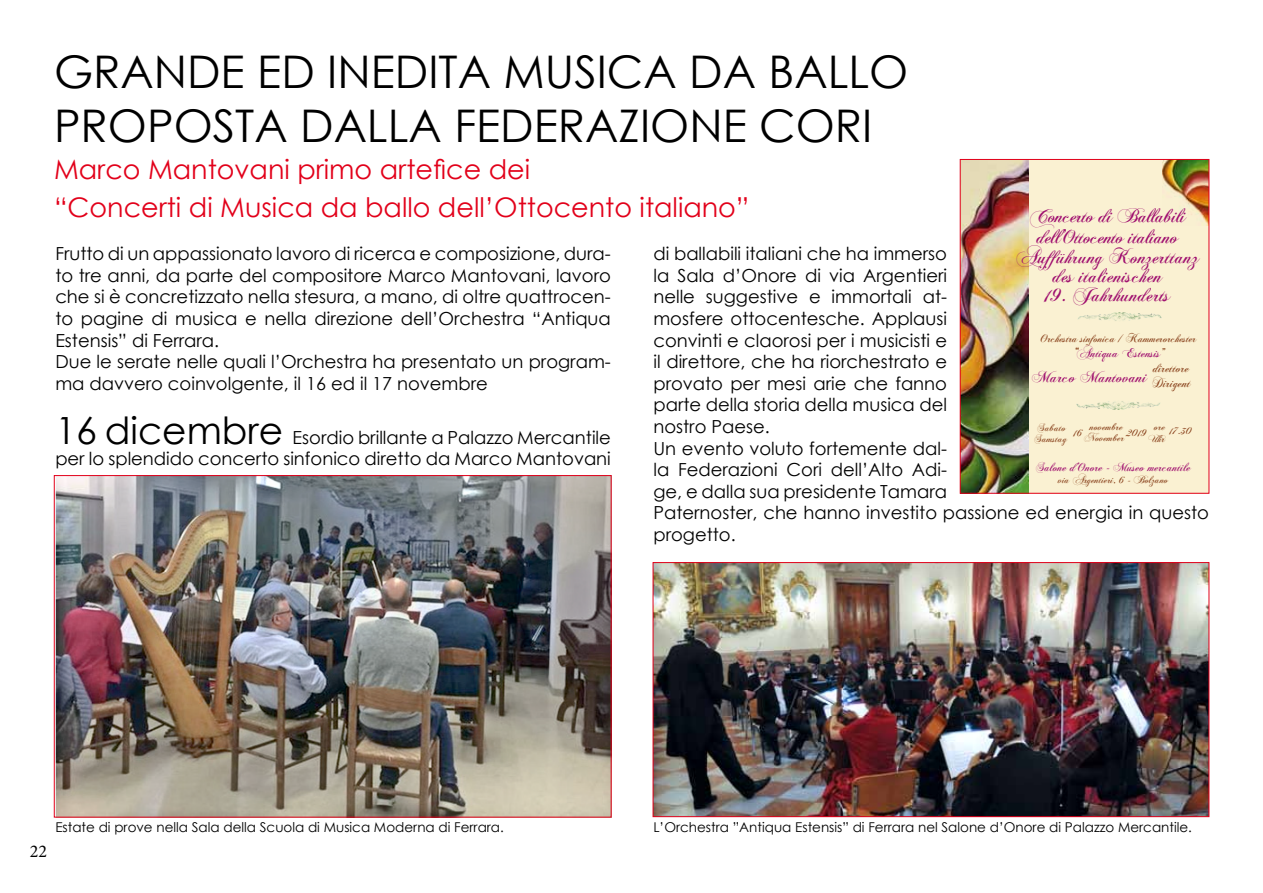
<style>
.page{position:relative;width:1263px;height:893px;background:#fff}
.page>*{position:absolute;margin:0;border:0;box-sizing:border-box;transform-origin:0 0}
.t1{font:45px/54px "Century Gothic";color:#000}
.t2{font:27px/37.5px "Century Gothic";color:#e2001a}
.t3{font:21px/21px "Chopin Script";letter-spacing:-.025em;color:#9f0e70;text-align:center}
.t4{font:21px "Chopin Script";color:#9f0e70}
.t5{font:18px/21.6px "Century Gothic";color:#000}
.t6{font:18px "Minion Pro";color:#000}
.t7{font:16.8px "Chopin Script";color:#9f0e70}
.t8{font:13.5px "Century Gothic";color:#000}
.t9{font:13.35px/15.1px "Chopin Script";color:#9f0e70}
.t10{font:13.35px "Chopin Script";color:#8a4420}
.t11{font:12.75px "Chopin Script";color:#9f0e70}
.t12{font:12.15px "Chopin Script";letter-spacing:-.01em;color:#8a4420}
.t13{font:11.1px/11.1px "Chopin Script";color:#8a4420;text-align:center}
.s1{font-size:37.5px}
.s2{font-size:15.15px;color:#8a4420}
.s3{color:#8a4420}
</style>
<div class="page">
<div style="left:960px;top:159px;width:249px;height:334px;background:#faf1d2"></div>
<img style="left:962px;top:161px;width:66px;height:331px">
<img style="left:1076px;top:401px;width:84px;height:9px">
<img style="left:1078px;top:312px;width:83px;height:9px">
<div style="left:960px;top:159px;width:249px;height:335px;border:1px solid #e2001a"></div>
<img style="left:56px;top:477px;width:553px;height:338px">
<img style="left:655px;top:564px;width:552px;height:251px">
<div style="left:653px;top:562px;width:556px;height:255px;border:1px solid #e2001a"></div>
<h1 class="t1" style="left:54px;top:44px;width:856px">GRANDE ED INEDITA MUSICA DA BALLO<br>PROPOSTA DALLA FEDERAZIONE CORI</h1>
<h2 class="t2" style="left:54px;top:150px;width:696px">Marco Mantovani primo artefice dei<br>“Concerti di Musica da ballo dell’Ottocento italiano”</h2>
<p class="t3" style="left:1017px;top:206px;width:184px">Concerto di Ballabili dell’Ottocento italiano<br>Aufführung Konzerttanz</p>
<p class="t4" style="left:1054px;top:262px;width:111px">des italienischen</p>
<p class="t4" style="left:1046px;top:281px;width:126px">19. Jahrhunderts</p>
<p class="t5" style="left:55px;top:243px;width:557px">Frutto di un appassionato lavoro di ricerca e composizione, dura&shy;to tre anni, da parte del compositore Marco Mantovani, lavoro che si è concretizzato nella stesura, a mano, di oltre quattrocen&shy;to pagine di musica e nella direzione dell’Orchestra “Antiqua Estensis” di Ferrara.<br>Due le serate nelle quali l’Orchestra ha presentato un program&shy;ma davvero coinvolgente, il 16 ed il 17 novembre</p>
<p class="t5" style="left:55px;top:426px;width:557px"><span class="s1">16 dicembre</span> Esordio brillante a Palazzo Mercantile per lo splendido concerto sinfonico diretto da Marco Mantovani</p>
<p class="t5" style="left:653px;top:243px;width:557px">di ballabili italiani che ha immerso<br>la Sala d’Onore di via Argentieri<br>nelle suggestive e immortali at-<br>mosfere ottocentesche. Applausi<br>convinti e claorosi per i musicisti e<br>il direttore, che ha riorchestrato e<br>provato per mesi arie che fanno<br>parte della storia della musica del<br>nostro Paese.<br>Un evento voluto fortemente dal-<br>la Federazioni Cori dell’Alto Adi-<br>ge, e dalla sua presidente Tamara<br>Paternoster, che hanno investito passione ed energia in questo progetto.</p>
<p class="t12" style="left:1041px;top:330px;width:157px">Orchestra sinfonica / Kammerorchester</p>
<p class="t9" style="left:1153px;top:346px;width:38px;text-indent:-80px"><span class="s2">“</span>Antiqua Estensis<span class="s3">” direttore</span></p>
<p class="t7" style="left:1032px;top:366px;width:117px">Marco Mantovani</p>
<p class="t10" style="left:1152px;top:375px;width:40px">Dirigent</p>
<p class="t13" style="left:1034px;top:422px;width:34px;text-align:left">Sabato<br>Samstag</p>
<p class="t13" style="left:1074px;top:428px;width:10px">16</p>
<p class="t13" style="left:1084px;top:422px;width:42px">novembre<br>November</p>
<p class="t13" style="left:1127px;top:428px;width:21px">2019</p>
<p class="t13" style="left:1148px;top:422px;width:19px">ore<br>Uh r</p>
<p class="t13" style="left:1170px;top:425px;width:24px">17.30</p>
<p class="t11" style="left:1036px;top:459px;width:157px">Salone d’Onore - Museo mercantile</p>
<p class="t13" style="left:1058px;top:474px;width:112px">via Argentieri, 6 - Bolzano</p>
<p class="t6" style="left:30px;top:839px;width:19px">22</p>
<p class="t8" style="left:55px;top:818px;width:450px">Estate di prove nella Sala della Scuola di Musica Moderna di Ferrara.</p>
<p class="t8" style="left:653px;top:818px;width:540px">L’Orchestra ”Antiqua Estensis” di Ferrara nel Salone d’Onore di Palazzo Mercantile.</p>
</div>
